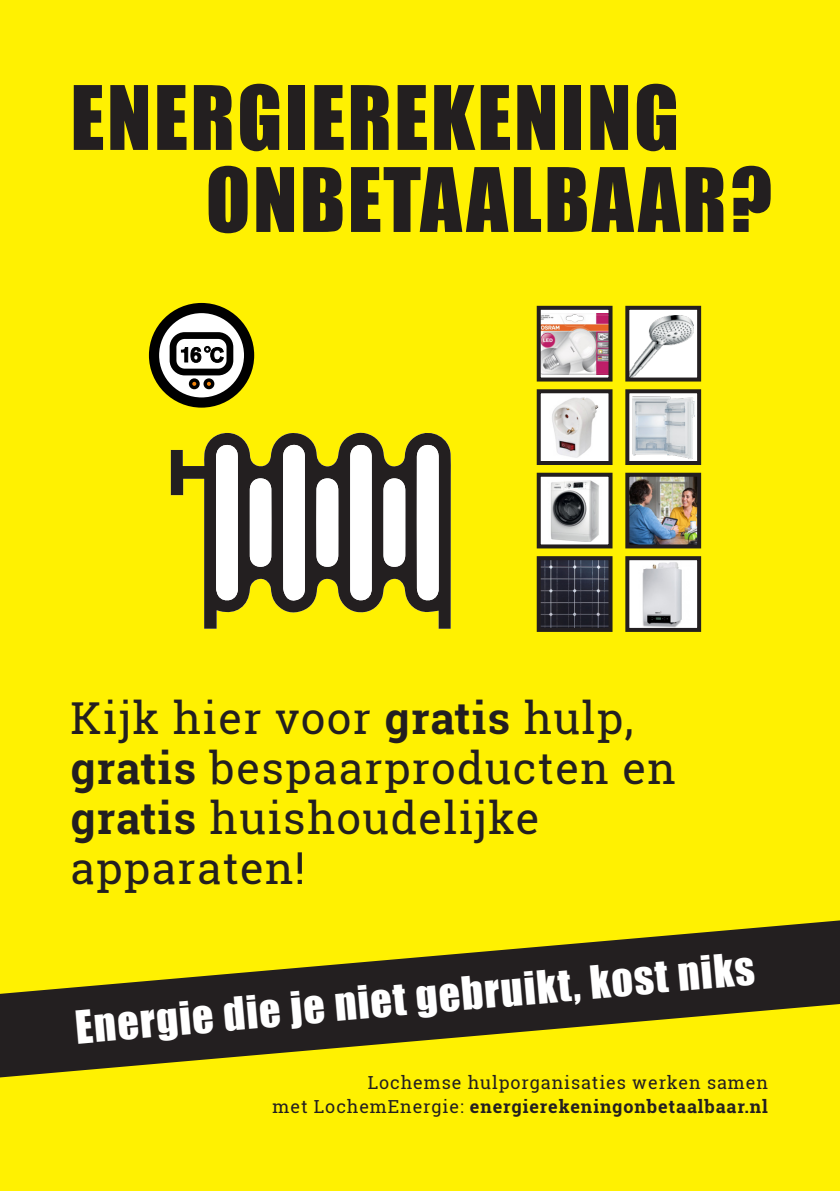
<style>
.page{position:relative;width:840px;height:1191px;background:#fff}
.page>*{position:absolute;margin:0;border:0;box-sizing:border-box;transform-origin:0 0}
.t1{font:82px "Impact";letter-spacing:.03em;color:#231f20}
.t2{font:44px/50px "Roboto Slab";letter-spacing:.03em;color:#231f20}
.t3{font:42px "Impact";color:#fff}
.t4{font:700 18px "Roboto Slab";letter-spacing:.05em;color:#231f20}
.t5{font:18px "Roboto Slab";letter-spacing:.05em;color:#231f20}
.s1{font-weight:700}
.s2{font-weight:400}
</style>
<div class="page">
<div style="left:0;top:0;width:839px;height:1191px;background:#fff101"></div>
<svg style="left:171px;top:433px;width:279px;height:195px;fill:#231f20"></svg>
<div style="left:216px;top:444px;width:22px;height:157px;background:#fff"></div>
<svg style="left:416px;top:445px;width:22px;height:156px;background:#f1f1f1"></svg>
<div style="left:283px;top:445px;width:22px;height:156px;background:#fff"></div>
<svg style="left:350px;top:445px;width:21px;height:156px;background:#f8f8f8"></svg>
<svg style="left:383px;top:478px;width:22px;height:89px;background:#f1f0f0"></svg>
<svg style="left:316px;top:478px;width:22px;height:89px;background:#f1f1f1"></svg>
<div style="left:250px;top:478px;width:21px;height:89px;background:#fff"></div>
<svg style="left:154px;top:308px;width:95px;height:94px;background:#c8c8c7"></svg>
<div style="left:149px;top:303px;width:105px;height:104px;border:10px solid #000;border-radius:50%"></div>
<div style="left:173px;top:335px;width:57px;height:37px;background:#fff;border-radius:12px"></div>
<div style="left:169px;top:332px;width:64px;height:43px;border:7px solid #000;border-radius:12px"></div>
<div style="left:189px;top:378px;width:11px;height:11px;border:3px solid #000;border-radius:50%"></div>
<div style="left:203px;top:378px;width:11px;height:11px;border:3px solid #000;border-radius:50%"></div>
<svg style="left:181px;top:346px;width:43px;height:17px"></svg>
<svg style="left:0;top:920px;width:839px;height:157px;fill:#231f20"></svg>
<img style="left:541px;top:394px;width:66px;height:66px">
<div style="left:536px;top:389px;width:76px;height:76px;border:4px solid #231f20"></div>
<img style="left:630px;top:394px;width:65px;height:66px">
<div style="left:625px;top:389px;width:75px;height:76px;border:4px solid #231f20"></div>
<div style="left:627px;top:308px;width:71px;height:71px;background:#fff"></div>
<img style="left:630px;top:315px;width:62px;height:61px">
<div style="left:625px;top:306px;width:75px;height:75px;border:4px solid #231f20"></div>
<div style="left:538px;top:475px;width:72px;height:71px;background:#fff"></div>
<img style="left:550px;top:480px;width:49px;height:61px">
<div style="left:536px;top:473px;width:76px;height:75px;border:4px solid #231f20"></div>
<svg style="left:541px;top:311px;width:66px;height:65px"></svg>
<img style="left:541px;top:313px;width:66px;height:61px">
<div style="left:536px;top:306px;width:76px;height:75px;border:4px solid #231f20"></div>
<img style="left:630px;top:561px;width:65px;height:66px">
<div style="left:625px;top:556px;width:75px;height:76px;border:4px solid #231f20"></div>
<img style="left:630px;top:478px;width:65px;height:65px">
<div style="left:625px;top:473px;width:75px;height:75px;border:4px solid #231f20"></div>
<img style="left:541px;top:561px;width:66px;height:66px">
<div style="left:536px;top:556px;width:76px;height:76px;border:4px solid #231f20"></div>
<p class="t1" style="left:70px;top:54px;width:610px">ENERGIEREKENING</p>
<p class="t1" style="left:205px;top:136px;width:567px">ONBETAALBAAR?</p>
<p class="t2" style="left:70px;top:692px;width:564px">Kijk hier voor <span class="s1">gratis</span> hulp,</p>
<p class="t2" style="left:70px;top:742px;width:606px"><span class="s1">gratis</span> bespaarproducten en <span class="s1">gratis</span> huishoudelijke apparaten!</p>
<p class="t3" style="left:73px;top:995px;width:682px;rotate:-5deg">Energie die je niet gebruikt, kost niks</p>
<p class="t5" style="left:367px;top:1070px;width:401px">Lochemse hulporganisaties werken samen</p>
<p class="t4" style="left:272px;top:1094px;width:496px"><span class="s2">met LochemEnergie:</span> energierekeningonbetaalbaar.nl</p>
</div>
